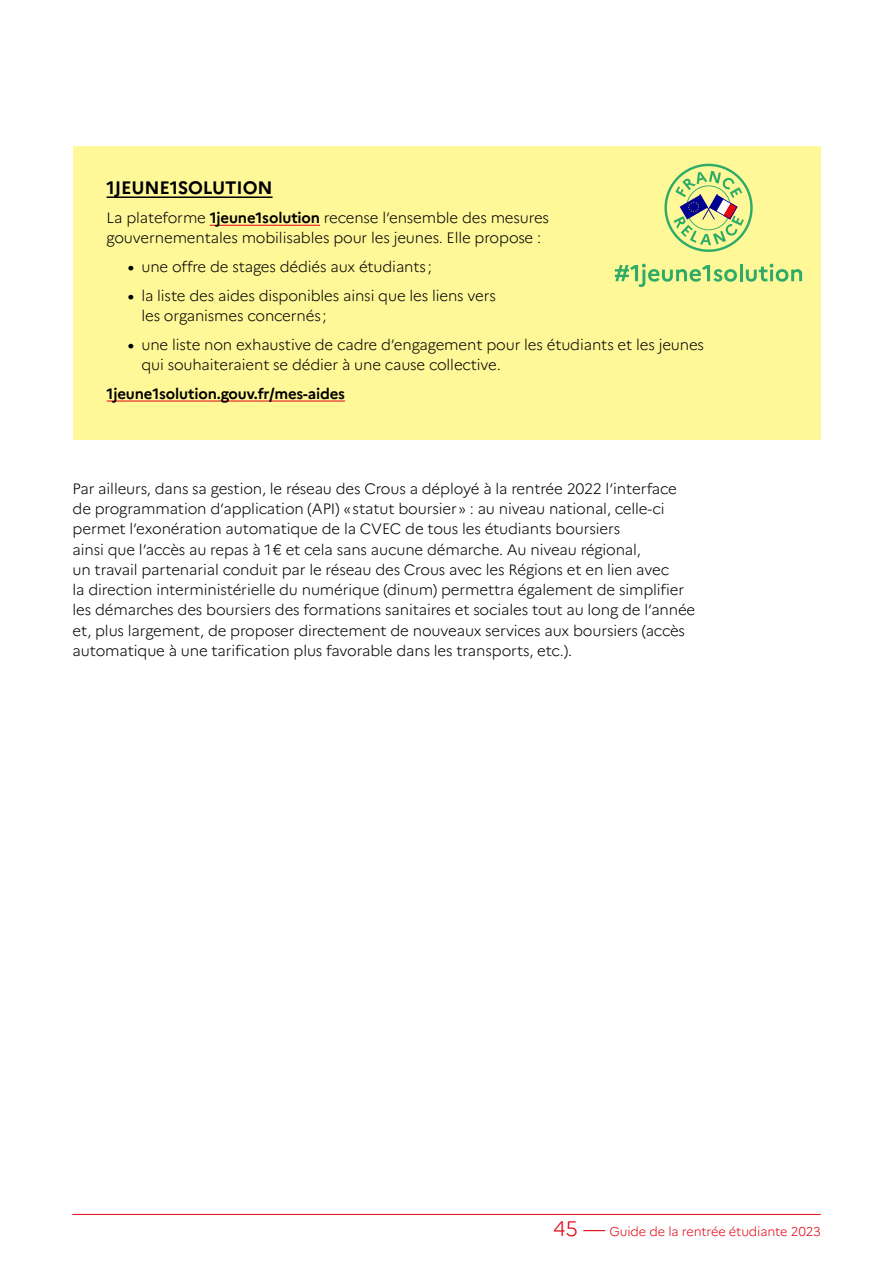
<style>
.page{position:relative;width:893px;height:1263px;background:#fff}
.page>*{position:absolute;margin:0;border:0;box-sizing:border-box;transform-origin:0 0}
.t1{font:700 18px "Marianne";letter-spacing:-.01em;color:#000}
.t2{font:300 15px/20.2px "Marianne";letter-spacing:-.01em;color:#000}
.t3{font:700 15px "Marianne";letter-spacing:-.01em;color:#000}
.t4{font:300 12.75px "Marianne";letter-spacing:-.01em;color:#e30613}
.s1{font-weight:700}
.s2{font-size:21px}
</style>
<div class="page">
<hr style="left:72px;top:1214px;width:749px;height:1px;background:#e30613">
<div style="left:73px;top:147px;width:747px;height:293px;background:#fff899"></div>
<hr style="left:107px;top:196px;width:166px;height:2px;background:#000">
<hr style="left:210px;top:225px;width:110px;height:1px;background:#e30613">
<hr style="left:107px;top:401px;width:238px;height:1px;background:#e30613">
<svg style="left:615px;top:264px;width:122px;height:23px"></svg>
<hr style="left:740px;top:264px;width:3px;height:17px;background:#2eac67">
<svg style="left:746px;top:264px;width:56px;height:18px"></svg>
<svg style="left:664px;top:164px;width:89px;height:88px"></svg>
<p class="t1" style="left:107px;top:177px;width:167px">1JEUNE1SOLUTION</p>
<p class="t2" style="left:107px;top:207px;width:444px">La plateforme <span class="s1">1jeune1solution</span> recense l’ensemble des mesures gouvernementales mobilisables pour les jeunes. Elle propose :</p>
<p class="t2" style="left:128px;top:256px;width:305px"><span class="s1">•</span> une offre de stages dédiés aux étudiants;</p>
<p class="t2" style="left:141px;top:285px;width:356px;text-indent:-14px"><span class="s1">•</span> la liste des aides disponibles ainsi que les liens vers les organismes concernés;</p>
<p class="t2" style="left:141px;top:334px;width:564px;text-indent:-14px"><span class="s1">•</span> une liste non exhaustive de cadre d’engagement pour les étudiants et les jeunes qui souhaiteraient se dédier à une cause collective.</p>
<p class="t3" style="left:107px;top:384px;width:240px">1jeune1solution.gouv.fr/mes-aides</p>
<p class="t2" style="left:73px;top:478px;width:624px">Par ailleurs, dans sa gestion, le réseau des Crous a déployé à la rentrée 2022 l’interface de programmation d’application (API) «statut boursier» : au niveau national, celle-ci permet l’exonération automatique de la CVEC de tous les étudiants boursiers<br>ainsi que l’accès au repas à 1€ et cela sans aucune démarche. Au niveau régional,<br>un travail partenarial conduit par le réseau des Crous avec les Régions et en lien avec<br>la direction interministérielle du numérique (dinum) permettra également de simplifier les démarches des boursiers des formations sanitaires et sociales tout au long de l’année et, plus largement, de proposer directement de nouveaux services aux boursiers (accès automatique à une tarification plus favorable dans les transports, etc.).</p>
<p class="t4" style="left:553px;top:1223px;width:269px"><span class="s2">45 —</span> Guide de la rentrée étudiante 2023</p>
</div>
